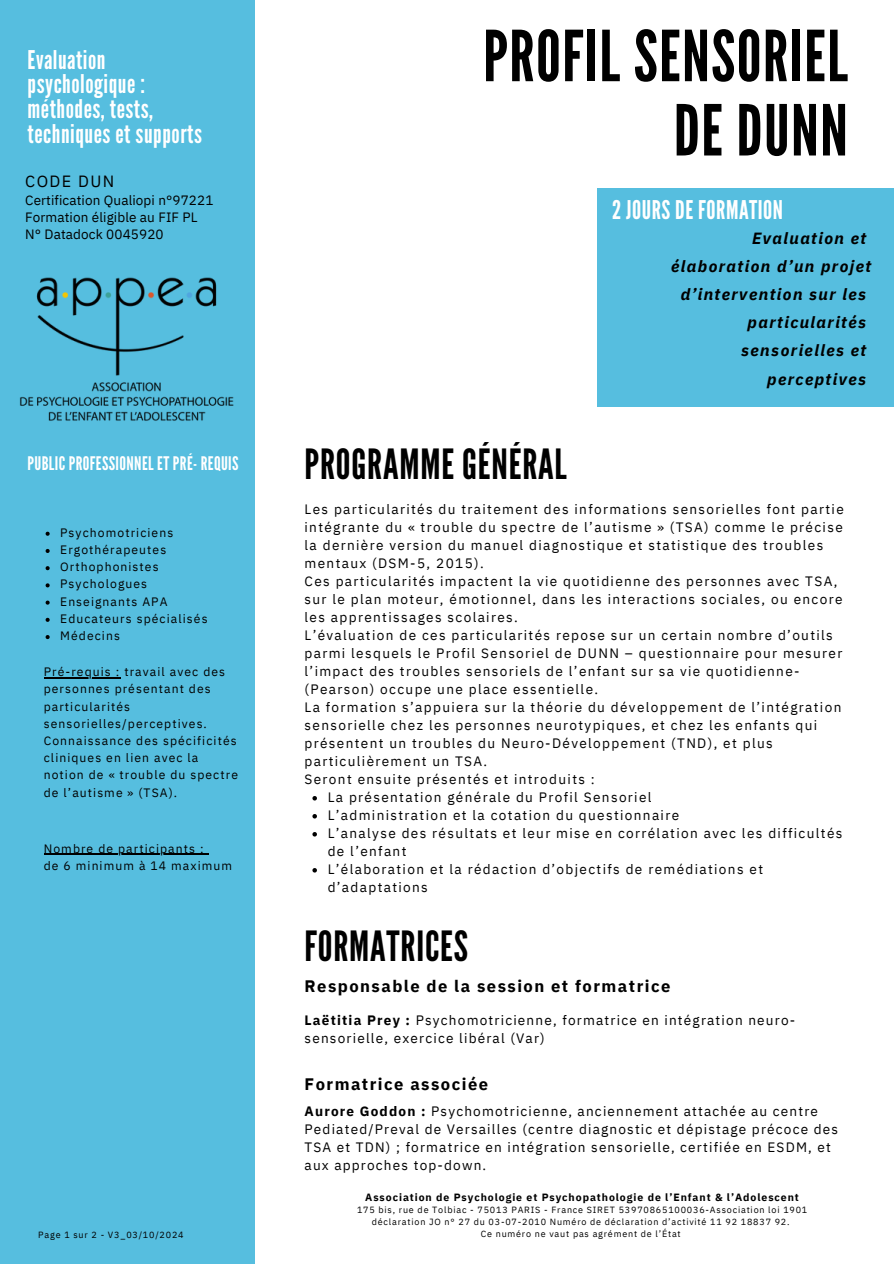
<style>
.page{position:relative;width:894px;height:1264px;background:#fff}
.page>*{position:absolute;margin:0;border:0;box-sizing:border-box;transform-origin:0 0}
.t1{font:70.05px/74.2px "League Gothic";letter-spacing:.02em;color:#000;text-align:right}
.t2{font:41.55px "League Gothic";letter-spacing:.02em;color:#000}
.t3{font:25.8px/24.8px "League Gothic";letter-spacing:.02em;color:#fff}
.t4{font:18.75px "League Gothic";letter-spacing:.02em;color:#fff}
.t5{font:700 16.65px "IBM Plex Sans";letter-spacing:.09em;color:#000}
.t6{font:italic 700 16.2px "IBM Plex Sans";letter-spacing:.09em;color:#000}
.t7{font:16.2px "IBM Plex Sans";letter-spacing:.09em;color:#000}
.t8{font:13.65px/18px "IBM Plex Sans";letter-spacing:.1em;color:#000}
.t9{font:13.5px/16.8px "IBM Plex Sans";letter-spacing:.01em;color:#000}
.t10{font:12.15px/17.2px "IBM Plex Sans";letter-spacing:.09em;color:#000}
.t11{font:700 10.5px "IBM Plex Sans";letter-spacing:.09em;color:#000}
.t12{font:9px/12.3px "IBM Plex Sans";letter-spacing:.09em;color:#000;text-align:center}
.s1{font-weight:700}
</style>
<div class="page">
<div style="left:0;top:0;width:254px;height:1263px;background:#56bedf"></div>
<div style="left:597px;top:188px;width:296px;height:218px;background:#56bedf"></div>
<img style="left:19px;top:277px;width:215px;height:144px">
<svg style="left:312px;top:796px;width:5px;height:4px"></svg>
<svg style="left:312px;top:814px;width:5px;height:4px"></svg>
<svg style="left:312px;top:832px;width:5px;height:4px"></svg>
<svg style="left:312px;top:868px;width:5px;height:4px"></svg>
<svg style="left:46px;top:531px;width:4px;height:5px"></svg>
<svg style="left:46px;top:549px;width:4px;height:4px"></svg>
<svg style="left:46px;top:566px;width:4px;height:4px"></svg>
<svg style="left:46px;top:583px;width:4px;height:4px"></svg>
<svg style="left:46px;top:600px;width:4px;height:4px"></svg>
<svg style="left:46px;top:618px;width:4px;height:4px"></svg>
<svg style="left:46px;top:635px;width:4px;height:4px"></svg>
<hr style="left:44px;top:677px;width:76px;height:1px;background:#000">
<hr style="left:44px;top:853px;width:161px;height:1px;background:#000">
<h2 class="t3" style="left:28px;top:47px;width:176px">Evaluation psychologique : méthodes, tests, techniques et supports</h2>
<p class="t7" style="left:25px;top:170px;width:91px">CODE DUN</p>
<p class="t9" style="left:25px;top:191px;width:190px">Certification Qualiopi n°97221<br>Formation éligible au FIF PL<br>N° Datadock 0045920</p>
<p class="t4" style="left:28px;top:453px;width:212px">PUBLIC PROFESSIONNEL ET PRÉ- REQUIS</p>
<p class="t10" style="left:60px;top:523px;width:115px">Psychomotriciens</p>
<p class="t10" style="left:60px;top:541px;width:107px">Ergothérapeutes</p>
<p class="t10" style="left:60px;top:558px;width:100px">Orthophonistes</p>
<p class="t10" style="left:60px;top:575px;width:88px">Psychologues</p>
<p class="t10" style="left:60px;top:592px;width:109px">Enseignants APA</p>
<p class="t10" style="left:60px;top:609px;width:149px">Educateurs spécialisés</p>
<p class="t10" style="left:60px;top:627px;width:61px">Médecins</p>
<p class="t10" style="left:44px;top:663px;width:196px">Pré-requis : travail avec des personnes présentant des particularités sensorielles/perceptives.<br>Connaissance des spécificités cliniques en lien avec la notion de « trouble du spectre de l’autisme » (TSA).</p>
<p class="t10" style="left:44px;top:839px;width:161px">Nombre de participants :</p>
<p class="t10" style="left:44px;top:856px;width:190px">de 6 minimum à 14 maximum</p>
<p class="t1" style="left:483px;top:21px;width:366px">PROFIL SENSORIEL<br>DE DUNN</p>
<p class="t3" style="left:612px;top:198px;width:172px">2 JOURS DE FORMATION</p>
<h6 class="t2" style="left:304px;top:440px;width:264px">PROGRAMME GÉNÉRAL</h6>
<p class="t6" style="left:751px;top:227px;width:116px">Evaluation et</p>
<p class="t6" style="left:671px;top:255px;width:202px">élaboration d’un projet</p>
<p class="t6" style="left:680px;top:283px;width:187px">d’intervention sur les</p>
<p class="t6" style="left:747px;top:312px;width:120px">particularités</p>
<p class="t6" style="left:740px;top:340px;width:127px">sensorielles et</p>
<p class="t6" style="left:767px;top:368px;width:100px">perceptives</p>
<p class="t8" style="left:304px;top:499px;width:540px">Les particularités du traitement des informations sensorielles font partie intégrante du « trouble du spectre de l’autisme » (TSA) comme le précise la dernière version du manuel diagnostique et statistique des troubles mentaux (DSM-5, 2015).</p>
<p class="t8" style="left:304px;top:571px;width:539px">Ces particularités impactent la vie quotidienne des personnes avec TSA, sur le plan moteur, émotionnel, dans les interactions sociales, ou encore les apprentissages scolaires.</p>
<h5 class="t8" style="left:304px;top:625px;width:539px">L’évaluation de ces particularités repose sur un certain nombre d’outils parmi lesquels le Profil Sensoriel de DUNN – questionnaire pour mesurer l’impact des troubles sensoriels de l’enfant sur sa vie quotidienne-(Pearson) occupe une place essentielle.</h5>
<p class="t8" style="left:304px;top:697px;width:538px">La formation s’appuiera sur la théorie du développement de l’intégration sensorielle chez les personnes neurotypiques, et chez les enfants qui présentent un troubles du Neuro-Développement (TND), et plus particulièrement un TSA.</p>
<p class="t8" style="left:304px;top:769px;width:292px">Seront ensuite présentés et introduits :</p>
<p class="t8" style="left:327px;top:787px;width:325px">La présentation générale du Profil Sensoriel</p>
<p class="t8" style="left:327px;top:805px;width:353px">L’administration et la cotation du questionnaire</p>
<p class="t8" style="left:327px;top:823px;width:516px">L’analyse des résultats et leur mise en corrélation avec les difficultés de l’enfant</p>
<p class="t8" style="left:327px;top:859px;width:437px">L’élaboration et la rédaction d’objectifs de remédiations et d’adaptations</p>
<h1 class="t2" style="left:304px;top:922px;width:165px">FORMATRICES</h1>
<h3 class="t5" style="left:304px;top:974px;width:367px">Responsable de la session et formatrice</h3>
<h4 class="t8" style="left:304px;top:1010px;width:492px"><span class="s1">Laëtitia Prey :</span> Psychomotricienne, formatrice en intégration neuro&shy;sensorielle, exercice libéral (Var)</h4>
<p class="t5" style="left:304px;top:1072px;width:185px">Formatrice associée</p>
<p class="t8" style="left:304px;top:1101px;width:535px"><span class="s1">Aurore Goddon :</span> Psychomotricienne, anciennement attachée au centre Pediated/Preval de Versailles (centre diagnostic et dépistage précoce des TSA et TDN) ; formatrice en intégration sensorielle, certifiée en ESDM, et aux approches top-down.</p>
<h6 class="t11" style="left:365px;top:1190px;width:435px">Association de Psychologie et Psychopathologie de l’Enfant &amp; l’Adolescent</h6>
<p class="t12" style="left:357px;top:1202px;width:451px">175 bis, rue de Tolbiac - 75013 PARIS - France SIRET 53970865100036-Association loi 1901 déclaration JO n° 27 du 03-07-2010 Numéro de déclaration d’activité 11 92 18837 92.</p>
<p class="t12" style="left:38px;top:1228px;width:147px">Page 1 sur 2 - V3_03/10/2024</p>
<p class="t12" style="left:480px;top:1227px;width:201px">Ce numéro ne vaut pas agrément de l’État</p>
</div>
